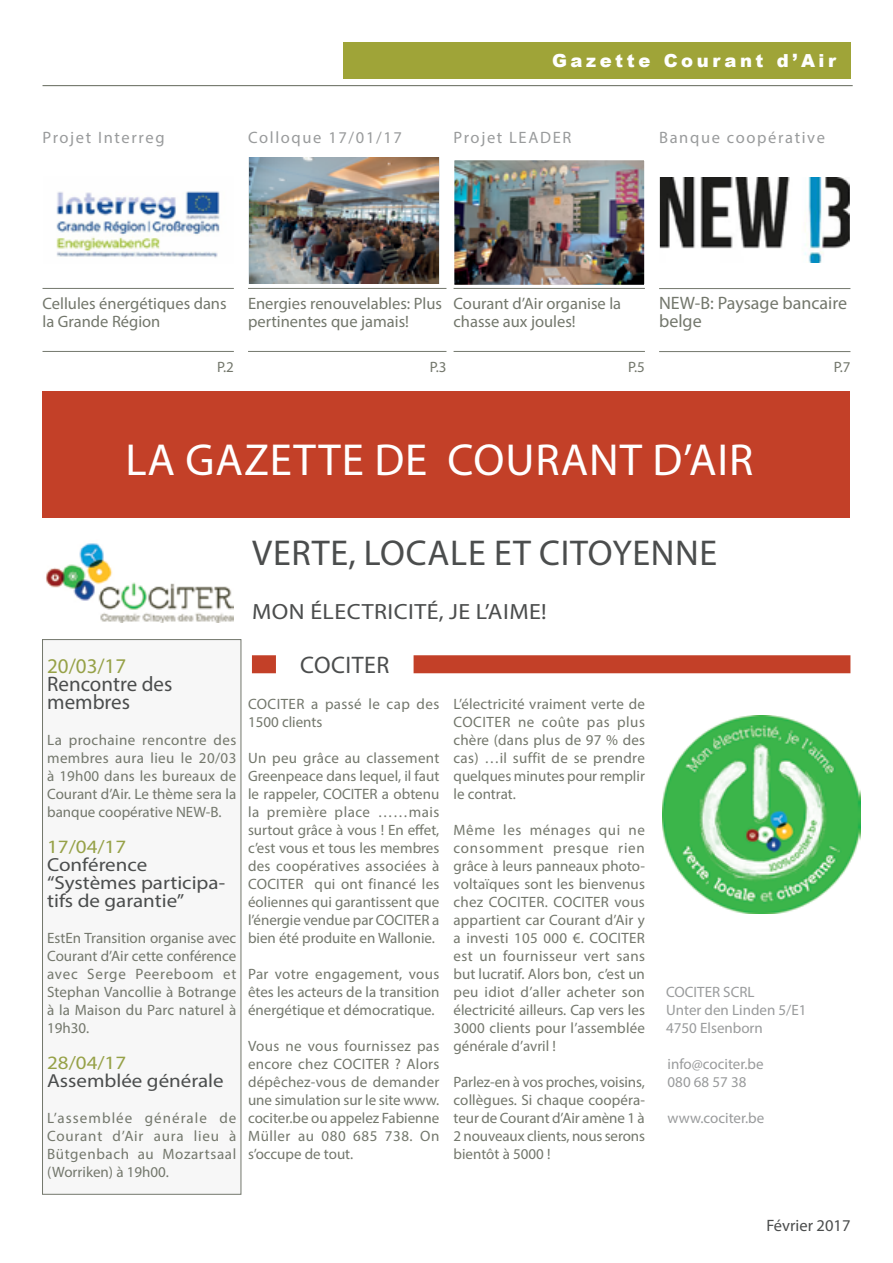
<style>
.page{position:relative;width:893px;height:1263px;background:#fff}
.page>*{position:absolute;margin:0;border:0;box-sizing:border-box;transform-origin:0 0}
.t1{font:45px "Myriad Pro";letter-spacing:.02em;color:#fff}
.t2{font:36px "Myriad Pro";letter-spacing:.02em;color:#4b4d4d}
.t3{font:24px "Myriad Pro";letter-spacing:.02em;color:#4b4d4d}
.t4{font:22.05px "Myriad Pro";letter-spacing:.02em;color:#4b4d4d;scale:1.09 1}
.t5{font:21px/18px "Myriad Pro";color:#4b4d4d}
.t6{font:21px "Myriad Pro";color:#96a147}
.t7{font:18.9px/18px "Myriad Pro";color:#4b4d4d;scale:1.11 1}
.t8{font:18.9px "Myriad Pro";color:#96a147;scale:1.11 1}
.t9{font:18px/18px "Myriad Pro";color:#73776c}
.t10{font:900 18px "Arial";letter-spacing:.2em;color:#fff}
.t11{font:16.5px/18px "Myriad Pro";color:#73776c}
.t12{font:16.5px "Myriad Pro";letter-spacing:.1em;color:#999b9c}
.t13{font:16.5px "Myriad Pro";color:#4b4d4d}
.t14{font:15px/18px "Myriad Pro";color:#73776c;text-align:justify}
.t15{font:15px/18px "Myriad Pro";color:#999b9c}
.t16{font:15px/18px "Myriad Pro";letter-spacing:.025em;color:#73776c}
</style>
<div class="page">
<div style="left:344px;top:42px;width:507px;height:37px;background:#9fa438"></div>
<div style="left:43px;top:391px;width:807px;height:126px;background:#c34028"></div>
<img style="left:46px;top:543px;width:188px;height:80px">
<img style="left:663px;top:716px;width:198px;height:198px">
<div style="left:252px;top:655px;width:24px;height:18px;background:#c34028"></div>
<div style="left:414px;top:655px;width:436px;height:18px;background:#c34028"></div>
<div style="left:43px;top:639px;width:198px;height:555px;background:#f7f7f7"></div>
<div style="left:42px;top:639px;width:199px;height:556px;border:1px solid #73776c"></div>
<hr style="left:454px;top:288px;width:191px;height:1px;background:#73776c">
<hr style="left:454px;top:351px;width:191px;height:1px;background:#73776c">
<img style="left:56px;top:191px;width:164px;height:67px">
<hr style="left:43px;top:288px;width:191px;height:1px;background:#73776c">
<hr style="left:43px;top:351px;width:191px;height:1px;background:#73776c">
<hr style="left:248px;top:288px;width:198px;height:1px;background:#73776c">
<hr style="left:248px;top:351px;width:198px;height:1px;background:#73776c">
<img style="left:661px;top:177px;width:187px;height:86px">
<div style="left:658px;top:156px;width:193px;height:127px;border:2px solid #fff"></div>
<hr style="left:659px;top:288px;width:191px;height:1px;background:#73776c">
<hr style="left:659px;top:351px;width:191px;height:1px;background:#73776c">
<img style="left:249px;top:157px;width:189px;height:126px">
<img style="left:456px;top:162px;width:187px;height:121px">
<div style="left:453px;top:159px;width:193px;height:127px;border:2px solid #fff"></div>
<hr style="left:43px;top:85px;width:810px;height:1px;background:#73776c">
<p class="t10" style="left:552px;top:47px;width:286px">Gazette Courant d’Air</p>
<p class="t12" style="left:248px;top:127px;width:155px">Colloque 17/01/17</p>
<p class="t12" style="left:43px;top:127px;width:124px">Projet Interreg</p>
<p class="t12" style="left:454px;top:127px;width:119px">Projet LEADER</p>
<p class="t12" style="left:659px;top:127px;width:167px">Banque coopérative</p>
<p class="t11" style="left:43px;top:294px;width:186px">Cellules énergétiques dans la Grande Région</p>
<p class="t14" style="left:217px;top:358px;width:18px">P.2</p>
<p class="t11" style="left:248px;top:294px;width:195px">Energies renouvelables: Plus pertinentes que jamais!</p>
<p class="t14" style="left:430px;top:358px;width:18px">P.3</p>
<p class="t11" style="left:454px;top:294px;width:169px">Courant d’Air organise la chasse aux joules!</p>
<p class="t14" style="left:628px;top:358px;width:18px">P.5</p>
<p class="t9" style="left:659px;top:294px;width:189px">NEW-B: Paysage bancaire belge</p>
<p class="t14" style="left:834px;top:358px;width:18px">P.7</p>
<h1 class="t1" style="left:125px;top:432px;width:629px">LA GAZETTE DE COURANT D’AIR</h1>
<h2 class="t2" style="left:252px;top:530px;width:466px">VERTE, LOCALE ET CITOYENNE</h2>
<h3 class="t4" style="left:252px;top:598px;width:272px">MON ÉLECTRICITÉ, JE L’AIME!</h3>
<h3 class="t6" style="left:47px;top:653px;width:81px">20/03/17</h3>
<h3 class="t3" style="left:300px;top:650px;width:91px">COCITER</h3>
<h3 class="t5" style="left:47px;top:674px;width:127px">Rencontre des membres</h3>
<p class="t14" style="left:47px;top:730px;width:191px">La prochaine rencontre des membres aura lieu le 20/03 à 19h00 dans les bureaux de Courant d’Air. Le thème sera la banque coopérative NEW-B.</p>
<p class="t8" style="left:47px;top:835px;width:73px">17/04/17</p>
<p class="t7" style="left:47px;top:855px;width:162px">Conférence “Systèmes participa&shy;tifs de garantie”</p>
<p class="t14" style="left:47px;top:928px;width:191px">EstEn Transition organise avec Courant d’Air cette conférence avec Serge Peereboom et Stephan Vancollie à Botrange à la Maison du Parc naturel à 19h30.</p>
<p class="t8" style="left:47px;top:1051px;width:73px">28/04/17</p>
<p class="t7" style="left:47px;top:1071px;width:161px">Assemblée générale</p>
<p class="t14" style="left:47px;top:1108px;width:191px">L’assemblée générale de Courant d’Air aura lieu à Bütgenbach au Mozartsaal (Worriken) à 19h00.</p>
<p class="t16" style="left:248px;top:694px;width:193px">COCITER a passé le cap des<br>1500 clients</p>
<p class="t14" style="left:248px;top:748px;width:193px">Un peu grâce au classement Greenpeace dans lequel, il faut le rappeler, COCITER a obtenu la première place ……mais surtout grâce à vous ! En effet, c’est vous et tous les membres des coopératives associées à COCITER qui ont financé les éoliennes qui garantissent que l’énergie vendue par COCITER a bien été produite en Wallonie.</p>
<p class="t14" style="left:248px;top:964px;width:193px">Par votre engagement, vous êtes les acteurs de la transition énergétique et démocratique.</p>
<p class="t14" style="left:248px;top:1036px;width:193px">Vous ne vous fournissez pas encore chez COCITER ? Alors dépêchez-vous de demander une simulation sur le site www. cociter.be ou appelez Fabienne Müller au 080 685 738. On s’occupe de tout.</p>
<p class="t14" style="left:454px;top:694px;width:193px">L’électricité vraiment verte de COCITER ne coûte pas plus chère (dans plus de 97 % des cas) …il suffit de se prendre quelques minutes pour remplir le contrat.</p>
<p class="t14" style="left:454px;top:820px;width:193px">Même les ménages qui ne consomment presque rien grâce à leurs panneaux photo&shy;voltaïques sont les bienvenus chez COCITER. COCITER vous appartient car Courant d’Air y a investi 105 000 €. COCITER est un fournisseur vert sans but lucratif. Alors bon, c’est un peu idiot d’aller acheter son électricité ailleurs. Cap vers les 3000 clients pour l’assemblée générale d’avril !</p>
<p class="t14" style="left:454px;top:1072px;width:193px">Parlez-en à vos proches, voisins, collègues. Si chaque coopéra&shy;teur de Courant d’Air amène 1 à 2 nouveaux clients, nous serons bientôt à 5000 !</p>
<p class="t15" style="left:666px;top:982px;width:142px">COCITER SCRL<br>Unter den Linden 5/E1<br>4750 Elsenborn</p>
<p class="t15" style="left:668px;top:1054px;width:98px">info@cociter.be<br>080 68 57 38</p>
<p class="t15" style="left:668px;top:1108px;width:98px">www.cociter.be</p>
<p class="t13" style="left:766px;top:1215px;width:86px">Février 2017</p>
</div>
